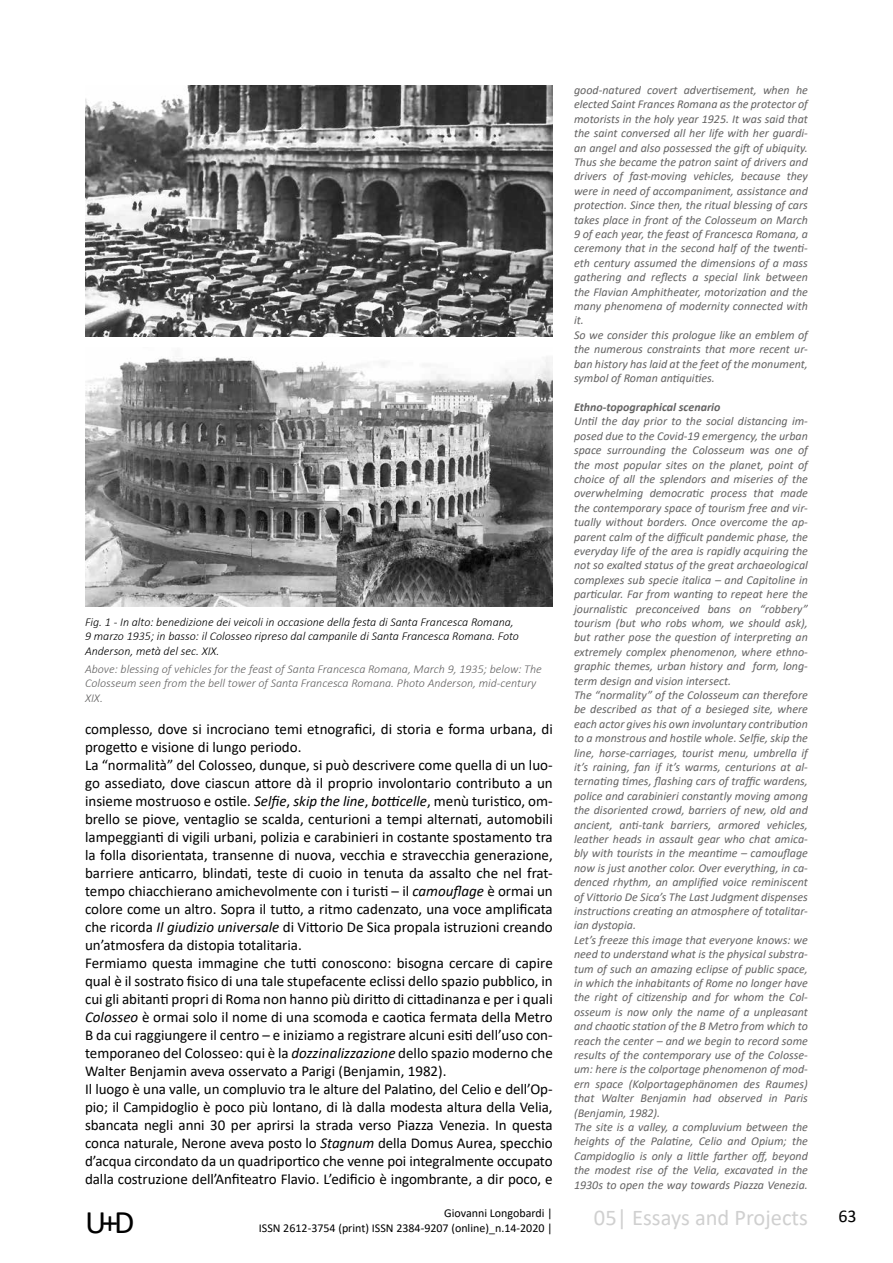
<style>
.page{position:relative;width:893px;height:1263px;background:#fff}
.page>*{position:absolute;margin:0;border:0;box-sizing:border-box;transform-origin:0 0}
.t1{font:33px "Calibri";color:#000}
.t2{font:22.5px "Calibri";color:#d0d0d0}
.t3{font:18px "Calibri";color:#000}
.t4{font:15px/18px "Calibri";color:#000}
.t5{font:italic 12px/14.4px "Calibri";color:#646363}
.t6{font:italic 300 12px/14.4px "Calibri";color:#000}
.t7{font:italic 300 12px/14.4px "Calibri";color:#646363}
.t8{font:12px "Calibri";color:#000}
.t9{font:italic 700 12px "Calibri";color:#646363}
.s1{font-style:italic}
</style>
<div class="page">
<img style="left:85px;top:85px;width:468px;height:251px">
<img style="left:85px;top:357px;width:468px;height:249px">
<p class="t6" style="left:85px;top:615px;width:435px">Fig. 1 - In alto: benedizione dei veicoli in occasione della festa di Santa Francesca Romana,<br>9 marzo 1935; in basso: il Colosseo ripreso dal campanile di Santa Francesca Romana. Foto<br>Anderson, metà del sec. XIX.</p>
<p class="t7" style="left:85px;top:661px;width:458px">Above: blessing of vehicles for the feast of Santa Francesca Romana, March 9, 1935; below: The<br>Colosseum seen from the bell tower of Santa Francesca Romana. Photo Anderson, mid-century<br>XIX.</p>
<p class="t4" style="left:85px;top:720px;width:469px">complesso, dove si incrociano temi etnografici, di storia e forma urbana, di progetto e visione di lungo periodo.<br>La “normalità” del Colosseo, dunque, si può descrivere come quella di un luo&shy;go assediato, dove ciascun attore dà il proprio involontario contributo a un insieme mostruoso e ostile. <span class="s1">Selfie</span>, <span class="s1">skip the line</span>, <span class="s1">botticelle</span>, menù turistico, om&shy;brello se piove, ventaglio se scalda, centurioni a tempi alternati, automobili lampeggianti di vigili urbani, polizia e carabinieri in costante spostamento tra la folla disorientata, transenne di nuova, vecchia e stravecchia generazione, barriere anticarro, blindati, teste di cuoio in tenuta da assalto che nel frat&shy;tempo chiacchierano amichevolmente con i turisti – il <span class="s1">camouflage</span> è ormai un colore come un altro. Sopra il tutto, a ritmo cadenzato, una voce amplificata che ricorda <span class="s1">Il giudizio universale</span> di Vittorio De Sica propala istruzioni creando un’atmosfera da distopia totalitaria.<br>Fermiamo questa immagine che tutti conoscono: bisogna cercare di capire qual è il sostrato fisico di una tale stupefacente eclissi dello spazio pubblico, in cui gli abitanti propri di Roma non hanno più diritto di cittadinanza e per i quali <span class="s1">Colosseo</span> è ormai solo il nome di una scomoda e caotica fermata della Metro B da cui raggiungere il centro – e iniziamo a registrare alcuni esiti dell’uso con&shy;temporaneo del Colosseo: qui è la <span class="s1">dozzinalizzazione</span> dello spazio moderno che Walter Benjamin aveva osservato a Parigi (Benjamin, 1982).<br>Il luogo è una valle, un compluvio tra le alture del Palatino, del Celio e dell’Op&shy;pio; il Campidoglio è poco più lontano, di là dalla modesta altura della Velia, sbancata negli anni 30 per aprirsi la strada verso Piazza Venezia. In questa conca naturale, Nerone aveva posto lo <span class="s1">Stagnum</span> della Domus Aurea, specchio d’acqua circondato da un quadriportico che venne poi integralmente occupato dalla costruzione dell’Anfiteatro Flavio. L’edificio è ingombrante, a dir poco, e</p>
<p class="t5" style="left:574px;top:82px;width:235px">good-natured covert advertisement, when he elected Saint Frances Romana as the protector of motorists in the holy year 1925. It was said that the saint conversed all her life with her guardi&shy;an angel and also possessed the gift of ubiquity.<br>Thus she became the patron saint of drivers and drivers of fast-moving vehicles, because they were in need of accompaniment, assistance and protection. Since then, the ritual blessing of cars takes place in front of the Colosseum on March 9 of each year, the feast of Francesca Romana, a ceremony that in the second half of the twenti&shy;eth century assumed the dimensions of a mass gathering and reflects a special link between the Flavian Amphitheater, motorization and the many phenomena of modernity connected with it.<br>So we consider this prologue like an emblem of the numerous constraints that more recent ur&shy;ban history has laid at the feet of the monument, symbol of Roman antiquities.</p>
<p class="t9" style="left:574px;top:398px;width:148px">Ethno-topographical scenario</p>
<p class="t5" style="left:574px;top:414px;width:235px">Until the day prior to the social distancing im&shy;posed due to the Covid-19 emergency, the urban space surrounding the Colosseum was one of the most popular sites on the planet, point of choice of all the splendors and miseries of the overwhelming democratic process that made the contemporary space of tourism free and vir&shy;tually without borders. Once overcome the ap&shy;parent calm of the difficult pandemic phase, the everyday life of the area is rapidly acquiring the not so exalted status of the great archaeological complexes sub specie italica – and Capitoline in particular. Far from wanting to repeat here the journalistic preconceived bans on “robbery” tourism (but who robs whom, we should ask), but rather pose the question of interpreting an extremely complex phenomenon, where ethno&shy;graphic themes, urban history and form, long&shy;term design and vision intersect.<br>The “normality” of the Colosseum can therefore be described as that of a besieged site, where each actor gives his own involuntary contribution to a monstrous and hostile whole. Selfie, skip the line, horse-carriages, tourist menu, umbrella if it’s raining, fan if it’s warms, centurions at al&shy;ternating times, flashing cars of traffic wardens, police and carabinieri constantly moving among the disoriented crowd, barriers of new, old and ancient, anti-tank barriers, armored vehicles, leather heads in assault gear who chat amica&shy;bly with tourists in the meantime – camouflage now is just another color. Over everything, in ca&shy;denced rhythm, an amplified voice reminiscent of Vittorio De Sica’s The Last Judgment dispenses instructions creating an atmosphere of totalitar&shy;ian dystopia.<br>Let’s freeze this image that everyone knows: we need to understand what is the physical substra&shy;tum of such an amazing eclipse of public space, in which the inhabitants of Rome no longer have the right of citizenship and for whom the Col&shy;osseum is now only the name of a unpleasant and chaotic station of the B Metro from which to reach the center – and we begin to record some results of the contemporary use of the Colosse&shy;um: here is the colportage phenomenon of mod&shy;ern space (Kolportagephänomen des Raumes) that Walter Benjamin had observed in Paris (Benjamin, 1982).<br>The site is a valley, a compluvium between the heights of the Palatine, Celio and Opium; the Campidoglio is only a little farther off, beyond the modest rise of the Velia, excavated in the 1930s to open the way towards Piazza Venezia.</p>
<p class="t8" style="left:444px;top:1205px;width:110px">Giovanni Longobardi |</p>
<h3 class="t3" style="left:838px;top:1203px;width:20px">63</h3>
<h2 class="t2" style="left:594px;top:1202px;width:215px">05| Essays and Projects</h2>
<h1 class="t1" style="left:85px;top:1199px;width:51px">U+D</h1>
<p class="t8" style="left:259px;top:1219px;width:295px">ISSN 2612-3754 (print) ISSN 2384-9207 (online)_n.14-2020 |</p>
</div>
